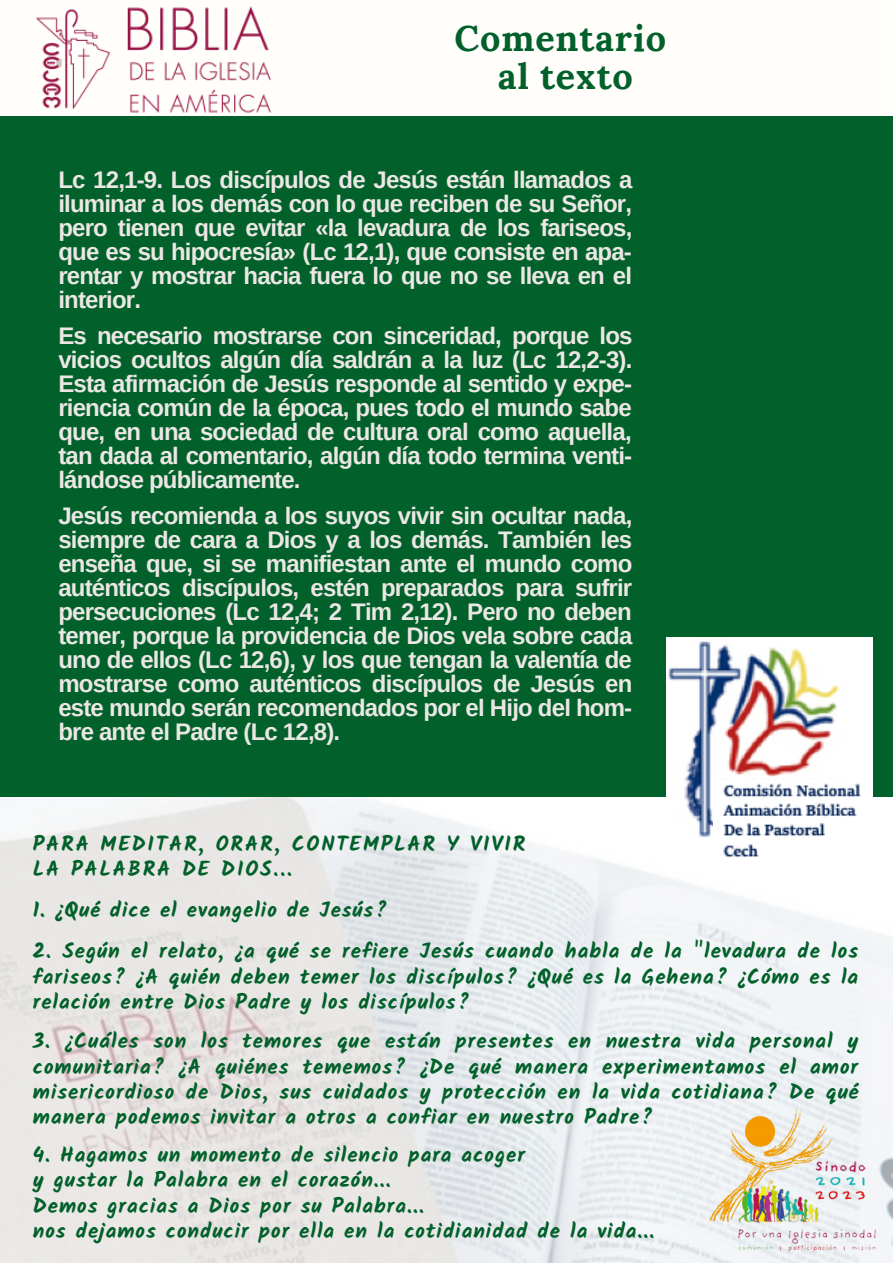
<style>
.page{position:relative;width:893px;height:1264px;background:#fff}
.page>*{position:absolute;margin:0;border:0;box-sizing:border-box;transform-origin:0 0}
.t1{font:700 36px/38.2px "Lora";letter-spacing:.025em;color:#02602a;text-align:center}
.t2{font:700 24px/24px "Arimo";letter-spacing:-.035em;color:#eae7e5;text-align:justify}
.t3{font:700 21px/25.3px "Kalam";letter-spacing:.045em;color:#02602a;text-align:justify}
.t4{font:700 21px/25.3px "Kalam";letter-spacing:.085em;color:#02602a}
</style>
<div class="page">
<div style="left:0;top:0;width:892px;height:1262px;background:#fffefa"></div>
<img style="left:0;top:796px;width:892px;height:466px">
<div style="left:0;top:116px;width:892px;height:680px;background:#02602a"></div>
<img style="left:36px;top:6px;width:236px;height:107px">
<img style="left:666px;top:638px;width:205px;height:221px">
<img style="left:713px;top:775px;width:159px;height:84px">
<img style="left:709px;top:1100px;width:183px;height:161px">
<h1 class="t1" style="left:454px;top:19px;width:213px">Comentario al texto</h1>
<p class="t2" style="left:58px;top:168px;width:575px">Lc 12,1-9. Los discípulos de Jesús están llamados a iluminar a los demás con lo que reciben de su Señor, pero tienen que evitar «la levadura de los fariseos, que es su hipocresía» (Lc 12,1), que consiste en apa&shy;rentar y mostrar hacia fuera lo que no se lleva en el interior.</p>
<p class="t2" style="left:58px;top:324px;width:575px">Es necesario mostrarse con sinceridad, porque los vicios ocultos algún día saldrán a la luz (Lc 12,2-3).<br>Esta afirmación de Jesús responde al sentido y expe&shy;riencia común de la época, pues todo el mundo sabe que, en una sociedad de cultura oral como aquella, tan dada al comentario, algún día todo termina venti&shy;lándose públicamente.</p>
<p class="t2" style="left:58px;top:503px;width:575px">Jesús recomienda a los suyos vivir sin ocultar nada, siempre de cara a Dios y a los demás. También les enseña que, si se manifiestan ante el mundo como auténticos discípulos, estén preparados para sufrir persecuciones (Lc 12,4; 2 Tim 2,12). Pero no deben temer, porque la providencia de Dios vela sobre cada uno de ellos (Lc 12,6), y los que tengan la valentía de mostrarse como auténticos discípulos de Jesús en este mundo serán recomendados por el Hijo del hom&shy;bre ante el Padre (Lc 12,8).</p>
<p class="t4" style="left:33px;top:830px;width:494px">PARA MEDITAR, ORAR, CONTEMPLAR Y VIVIR<br>LA PALABRA DE DIOS...</p>
<p class="t3" style="left:33px;top:897px;width:356px">1. ¿Qué dice el evangelio de Jesús?</p>
<p class="t3" style="left:33px;top:938px;width:826px">2. Según el relato, ¿a qué se refiere Jesús cuando habla de la "levadura de los fariseos? ¿A quién deben temer los discípulos? ¿Qué es la Gehena? ¿Cómo es la relación entre Dios Padre y los discípulos?</p>
<p class="t3" style="left:33px;top:1028px;width:827px">3. ¿Cuáles son los temores que están presentes en nuestra vida personal y comunitaria? ¿A quiénes tememos? ¿De qué manera experimentamos el amor misericordioso de Dios, sus cuidados y protección en la vida cotidiana? De qué manera podemos invitar a otros a confiar en nuestro Padre?</p>
<p class="t3" style="left:33px;top:1141px;width:623px;text-align:left">4. Hagamos un momento de silencio para acoger<br>y gustar la Palabra en el corazón...<br>Demos gracias a Dios por su Palabra...<br>nos dejamos conducir por ella en la cotidianidad de la vida...</p>
</div>
